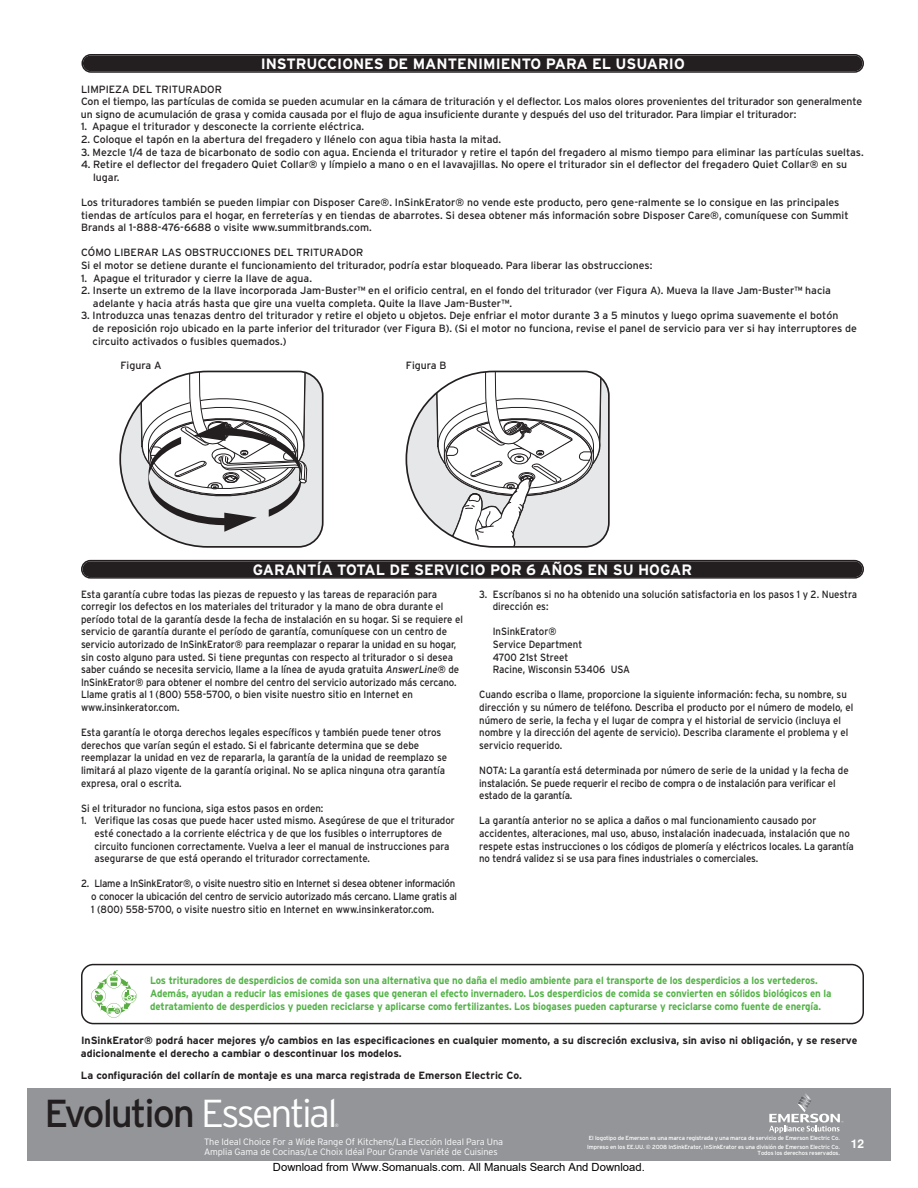
<style>
.page{position:relative;width:918px;height:1188px;background:#fff}
.page>*{position:absolute;margin:0;border:0;box-sizing:border-box;transform-origin:0 0}
.t1{font:39px "Interstate";letter-spacing:-.055em;color:#231f20}
.t2{font:700 15px "Interstate";color:#fff}
.t3{font:700 12px "Helvetica";color:#fff}
.t4{font:11.25px "Arial";color:#000}
.t5{font:10.5px/12.6px "Interstate";color:#231f20;scale:.92 1}
.t6{font:10.5px/12.6px "Interstate";color:#231f20}
.t7{font:700 10.5px/12.6px "Interstate";letter-spacing:-.01em;color:#53b247;scale:.92 1}
.t8{font:700 10.5px/12.6px "Interstate";color:#231f20}
.t9{font:300 9.15px/10.5px "Interstate";letter-spacing:-.01em;color:#fff}
.t10{font:5.85px/9.1px "Interstate";letter-spacing:-.025em;color:#fff}
.t11{font:300 4.8px "Interstate";color:#fff}
.s1{font-style:italic}
.s2{font-weight:300;color:#fff}
</style>
<div class="page">
<div style="left:27px;top:1088px;width:864px;height:73px;background:#939598"></div>
<svg style="left:769px;top:1093px;width:74px;height:40px"></svg>
<svg style="left:406px;top:371px;width:204px;height:177px"></svg>
<svg style="left:119px;top:371px;width:205px;height:177px"></svg>
<svg style="left:81px;top:54px;width:783px;height:19px;background:#2c2829"></svg>
<svg style="left:81px;top:560px;width:783px;height:19px;background:#2c2829"></svg>
<svg style="left:81px;top:964px;width:783px;height:60px"></svg>
<svg style="left:91px;top:969px;width:46px;height:49px"></svg>
<h2 class="t2" style="left:261px;top:58px;width:426px">INSTRUCCIONES DE MANTENIMIENTO PARA EL USUARIO</h2>
<p class="t6" style="left:81px;top:83px;width:783px">LIMPIEZA DEL TRITURADOR<br>Con el tiempo, las partículas de comida se pueden acumular en la cámara de trituración y el deflector. Los malos olores provenientes del triturador son generalmente un signo de acumulación de grasa y comida causada por el flujo de agua insuficiente durante y después del uso del triturador. Para limpiar el triturador:</p>
<p class="t6" style="left:81px;top:121px;width:285px">1. Apague el triturador y desconecte la corriente eléctrica.</p>
<p class="t6" style="left:81px;top:134px;width:422px">2. Coloque el tapón en la abertura del fregadero y llénelo con agua tibia hasta la mitad.</p>
<p class="t6" style="left:81px;top:146px;width:784px">3. Mezcle 1/4 de taza de bicarbonato de sodio con agua. Encienda el triturador y retire el tapón del fregadero al mismo tiempo para eliminar las partículas sueltas.</p>
<p class="t6" style="left:93px;top:159px;width:756px;text-indent:-12px">4. Retire el deflector del fregadero Quiet Collar® y límpielo a mano o en el lavavajillas. No opere el triturador sin el deflector del fregadero Quiet Collar® en su lugar.</p>
<p class="t6" style="left:81px;top:197px;width:769px">Los trituradores también se pueden limpiar con Disposer Care®. InSinkErator® no vende este producto, pero gene-ralmente se lo consigue en las principales tiendas de artículos para el hogar, en ferreterías y en tiendas de abarrotes. Si desea obtener más información sobre Disposer Care®, comuníquese con Summit<br>Brands al 1-888-476-6688 o visite www.summitbrands.com.</p>
<p class="t6" style="left:81px;top:247px;width:573px">CÓMO LIBERAR LAS OBSTRUCCIONES DEL TRITURADOR<br>Si el motor se detiene durante el funcionamiento del triturador, podría estar bloqueado. Para liberar las obstrucciones:</p>
<p class="t6" style="left:81px;top:272px;width:233px">1. Apague el triturador y cierre la llave de agua.</p>
<p class="t6" style="left:93px;top:285px;width:740px;text-indent:-12px">2. Inserte un extremo de la llave incorporada Jam-Buster™ en el orificio central, en el fondo del triturador (ver Figura A). Mueva la llave Jam-Buster™ hacia adelante y hacia atrás hasta que gire una vuelta completa. Quite la llave Jam-Buster™.</p>
<p class="t6" style="left:93px;top:310px;width:766px;text-indent:-12px">3. Introduzca unas tenazas dentro del triturador y retire el objeto u objetos. Deje enfriar el motor durante 3 a 5 minutos y luego oprima suavemente el botón<br>de reposición rojo ubicado en la parte inferior del triturador (ver Figura B). (Si el motor no funciona, revise el panel de servicio para ver si hay interruptores de circuito activados o fusibles quemados.)</p>
<p class="t6" style="left:121px;top:360px;width:42px">Figura A</p>
<p class="t6" style="left:406px;top:360px;width:42px">Figura B</p>
<h2 class="t2" style="left:253px;top:564px;width:441px">GARANTÍA TOTAL DE SERVICIO POR 6 AÑOS EN SU HOGAR</h2>
<p class="t5" style="left:81px;top:588px;width:417px">Esta garantía cubre todas las piezas de repuesto y las tareas de reparación para corregir los defectos en los materiales del triturador y la mano de obra durante el período total de la garantía desde la fecha de instalación en su hogar. Si se requiere el servicio de garantía durante el período de garantía, comuníquese con un centro de servicio autorizado de InSinkErator® para reemplazar o reparar la unidad en su hogar, sin costo alguno para usted. Si tiene preguntas con respecto al triturador o si desea saber cuándo se necesita servicio, llame a la línea de ayuda gratuita <span class="s1">AnswerLine®</span> de InSinkErator® para obtener el nombre del centro del servicio autorizado más cercano.<br>Llame gratis al 1 (800) 558-5700, o bien visite nuestro sitio en Internet en www.insinkerator.com.</p>
<p class="t5" style="left:81px;top:727px;width:399px">Esta garantía le otorga derechos legales específicos y también puede tener otros derechos que varían según el estado. Si el fabricante determina que se debe reemplazar la unidad en vez de repararla, la garantía de la unidad de reemplazo se limitará al plazo vigente de la garantía original. No se aplica ninguna otra garantía expresa, oral o escrita.</p>
<p class="t5" style="left:81px;top:803px;width:265px">Si el triturador no funciona, siga estos pasos en orden:</p>
<p class="t5" style="left:94px;top:815px;width:393px;text-indent:-13px">1. Verifique las cosas que puede hacer usted mismo. Asegúrese de que el triturador esté conectado a la corriente eléctrica y de que los fusibles o interruptores de circuito funcionen correctamente. Vuelva a leer el manual de instrucciones para asegurarse de que está operando el triturador correctamente.</p>
<p class="t5" style="left:91px;top:878px;width:399px;text-indent:-10px">2. Llame a InSinkErator®, o visite nuestro sitio en Internet si desea obtener información o conocer la ubicación del centro de servicio autorizado más cercano. Llame gratis al<br>1 (800) 558-5700, o visite nuestro sitio en Internet en www.insinkerator.com.</p>
<p class="t5" style="left:493px;top:588px;width:397px;text-indent:-13px">3. Escríbanos si no ha obtenido una solución satisfactoria en los pasos 1 y 2. Nuestra dirección es:</p>
<p class="t5" style="left:493px;top:626px;width:151px">InSinkErator®<br>Service Department<br>4700 21st Street<br>Racine, Wisconsin 53406 USA</p>
<p class="t5" style="left:479px;top:689px;width:408px">Cuando escriba o llame, proporcione la siguiente información: fecha, su nombre, su dirección y su número de teléfono. Describa el producto por el número de modelo, el número de serie, la fecha y el lugar de compra y el historial de servicio (incluya el nombre y la dirección del agente de servicio). Describa claramente el problema y el servicio requerido.</p>
<p class="t5" style="left:479px;top:765px;width:403px">NOTA: La garantía está determinada por número de serie de la unidad y la fecha de instalación. Se puede requerir el recibo de compra o de instalación para verificar el estado de la garantía.</p>
<p class="t5" style="left:479px;top:815px;width:409px">La garantía anterior no se aplica a daños o mal funcionamiento causado por accidentes, alteraciones, mal uso, abuso, instalación inadecuada, instalación que no respete estas instrucciones o los códigos de plomería y eléctricos locales. La garantía no tendrá validez si se usa para fines industriales o comerciales.</p>
<p class="t7" style="left:150px;top:975px;width:742px">Los trituradores de desperdicios de comida son una alternativa que no daña el medio ambiente para el transporte de los desperdicios a los vertederos.<br>Además, ayudan a reducir las emisiones de gases que generan el efecto invernadero. Los desperdicios de comida se convierten en sólidos biológicos en la detratamiento de desperdicios y pueden reciclarse y aplicarse como fertilizantes. Los biogases pueden capturarse y reciclarse como fuente de energía.</p>
<p class="t8" style="left:81px;top:1035px;width:778px">InSinkErator® podrá hacer mejores y/o cambios en las especificaciones en cualquier momento, a su discreción exclusiva, sin aviso ni obligación, y se reserve adicionalmente el derecho a cambiar o descontinuar los modelos.</p>
<p class="t8" style="left:81px;top:1070px;width:442px">La configuración del collarín de montaje es una marca registrada de Emerson Electric Co.</p>
<h1 class="t1" style="left:44px;top:1098px;width:295px">Evolution <span class="s2">Essential</span></h1>
<p class="t11" style="left:335px;top:1123px;width:5px">®</p>
<p class="t9" style="left:204px;top:1137px;width:301px">The Ideal Choice For a Wide Range Of Kitchens/La Elección Ideal Para Una<br>Amplia Gama de Cocinas/Le Choix Idéal Pour Grande Variété de Cuisines</p>
<p class="t10" style="left:587px;top:1134px;width:254px">El logotipo de Emerson es una marca registrada y una marca de servicio de Emerson Electric Co.<br>Impreso en los EE.UU. © 2008 InSinkErator, InSinkErator es una división de Emerson Electric Co.</p>
<p class="t10" style="left:758px;top:1149px;width:84px">Todos los derechos reservados.</p>
<p class="t4" style="left:273px;top:1160px;width:373px">Download from Www.Somanuals.com. All Manuals Search And Download.</p>
<p class="t3" style="left:851px;top:1140px;width:15px">12</p>
</div>
